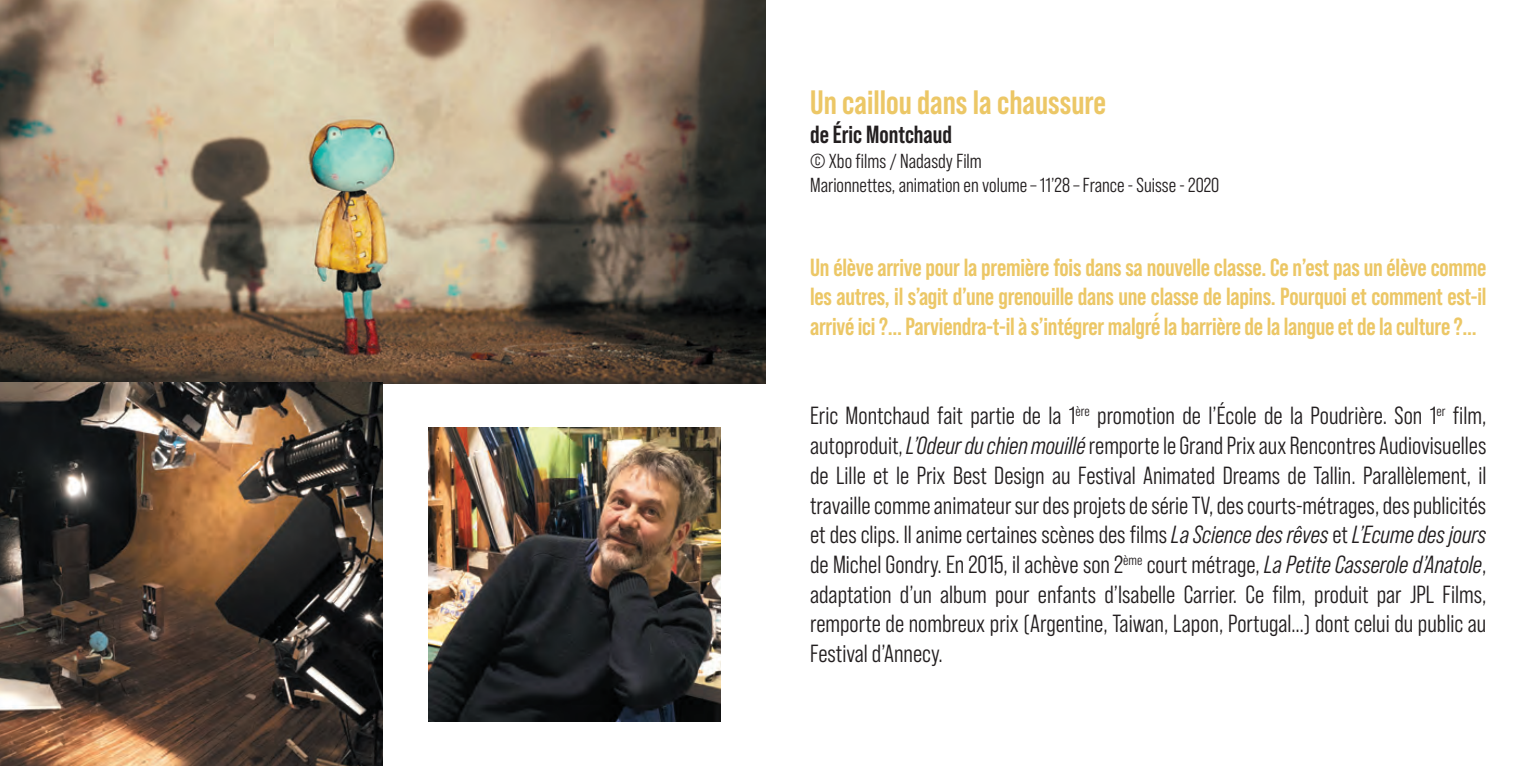
<style>
.page{position:relative;width:1531px;height:766px;background:#fff}
.page>*{position:absolute;margin:0;border:0;box-sizing:border-box;transform-origin:0 0}
.t1{font:700 33.75px "Bebas Neue Pro";color:#ecc766}
.t2{font:24.75px/29.7px "Bebas Neue Pro Middle";color:#231f20;text-align:justify}
.t3{font:700 24.75px/29.7px "Bebas Neue Pro";letter-spacing:-.01em;color:#ecc766;text-align:justify}
.t4{font:700 24.75px "Bebas Neue Pro";color:#231f20}
.t5{font:20.25px/24.3px "Bebas Neue Pro Middle";color:#231f20}
.s1{font-style:italic}
</style>
<div class="page">
<img style="left:0;top:0;width:765px;height:383px">
<img style="left:0;top:383px;width:383px;height:382px">
<img style="left:429px;top:427px;width:292px;height:294px">
<h1 class="t1" style="left:810px;top:82px;width:298px">Un caillou dans la chaussure</h1>
<p class="t4" style="left:810px;top:120px;width:143px">de Éric Montchaud</p>
<p class="t5" style="left:810px;top:148px;width:411px">© Xbo films / Nadasdy Film<br>Marionnettes, animation en volume – 11’28 – France - Suisse - 2020</p>
<p class="t3" style="left:810px;top:252px;width:678px">Un élève arrive pour la première fois dans sa nouvelle classe. Ce n’est pas un élève comme les autres, il s’agit d’une grenouille dans une classe de lapins. Pourquoi et comment est-il arrivé ici ?... Parviendra-t-il à s’intégrer malgré́ la barrière de la langue et de la culture ?...</p>
<p class="t2" style="left:810px;top:401px;width:678px">Eric Montchaud fait partie de la 1<sup>ère</sup> promotion de l’École de la Poudrière. Son 1<sup>er</sup> film, autoproduit, <span class="s1">L’Odeur du chien mouillé</span> remporte le Grand Prix aux Rencontres Audiovisuelles de Lille et le Prix Best Design au Festival Animated Dreams de Tallin. Parallèlement, il travaille comme animateur sur des projets de série TV, des courts-métrages, des publicités et des clips. Il anime certaines scènes des films <span class="s1">La Science des rêves</span> et <span class="s1">L’Ecume des jours </span>de Michel Gondry. En 2015, il achève son 2<sup>ème</sup> court métrage, <span class="s1">La Petite Casserole d’Anatole</span>, adaptation d’un album pour enfants d’Isabelle Carrier. Ce film, produit par JPL Films, remporte de nombreux prix (Argentine, Taiwan, Lapon, Portugal…) dont celui du public au Festival d’Annecy.</p>
</div>
